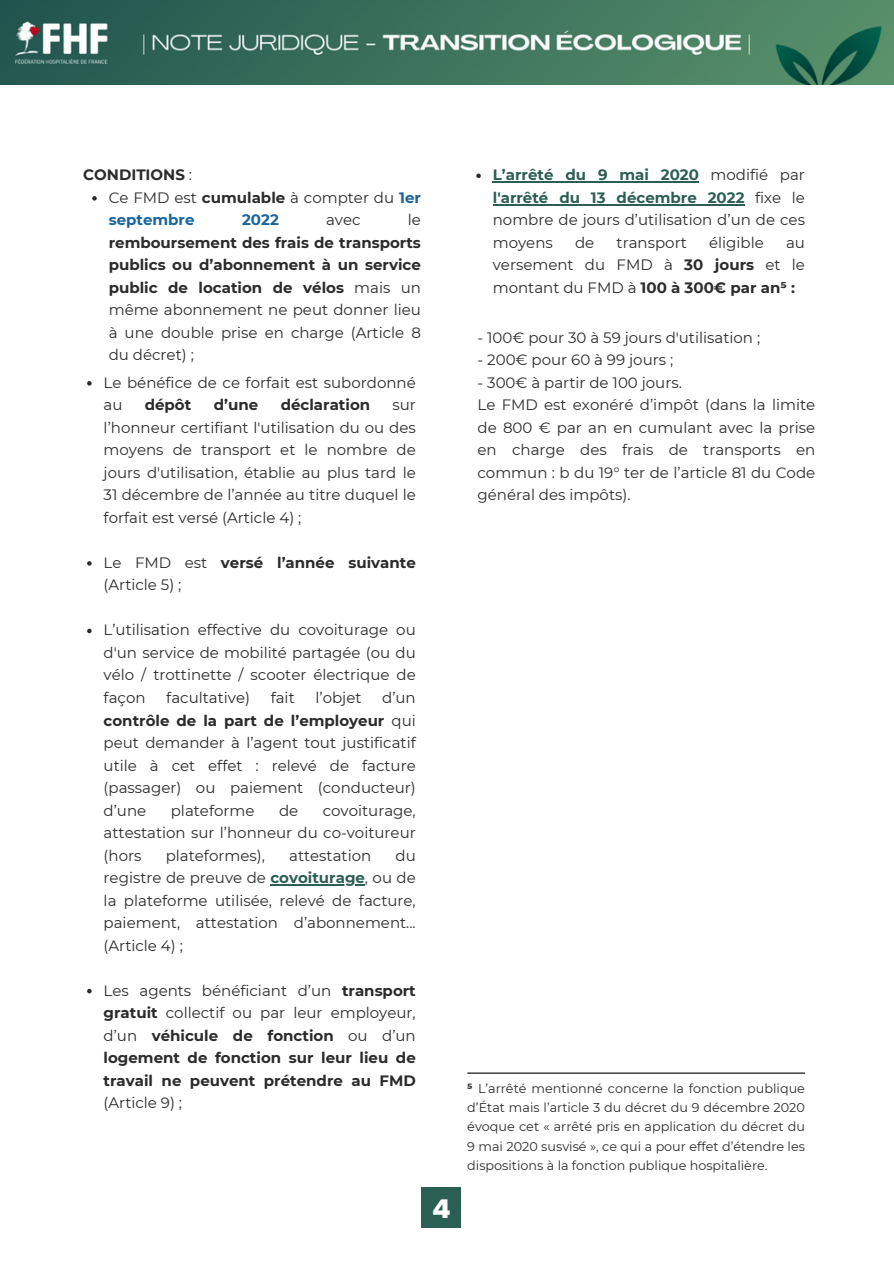
<style>
.page{position:relative;width:894px;height:1264px;background:#fff}
.page>*{position:absolute;margin:0;border:0;box-sizing:border-box;transform-origin:0 0}
.t1{font:700 27.6px "Thicker";color:#fff}
.t2{font:15px/22.5px "Montserrat";color:#2b2b2b;text-align:justify}
.t3{font:700 15px/22.5px "Montserrat";color:#2b2b2b;text-align:justify}
.t4{font:700 15px "Montserrat";color:#1a659f}
.t5{font:12.75px/19.2px "Montserrat";color:#2b2b2b;text-align:justify}
.s1{font-weight:400}
.s2{font-weight:700}
.s3{font-weight:700;color:#1a659f}
.s4{font-weight:700;color:#2b5f53}
</style>
<div class="page">
<hr style="left:467px;top:1072px;width:337px;height:1px;background:#000">
<div style="left:421px;top:1187px;width:40px;height:40px;background:#2b5f53"></div>
<img style="left:0;top:1px;width:893px;height:84px">
<svg style="left:87px;top:381px;width:5px;height:4px"></svg>
<svg style="left:87px;top:561px;width:5px;height:4px"></svg>
<svg style="left:87px;top:628px;width:5px;height:5px"></svg>
<hr style="left:270px;top:884px;width:95px;height:1px;background:#2b5f53">
<svg style="left:87px;top:988px;width:5px;height:5px"></svg>
<svg style="left:92px;top:196px;width:5px;height:4px"></svg>
<svg style="left:476px;top:173px;width:4px;height:5px"></svg>
<hr style="left:492px;top:181px;width:206px;height:1px;background:#2b5f53">
<hr style="left:492px;top:204px;width:252px;height:1px;background:#2b5f53">
<p class="t3" style="left:83px;top:164px;width:110px">CONDITIONS <span class="s1">:</span></p>
<p class="t2" style="left:109px;top:186px;width:313px">Ce FMD est <span class="s2">cumulable</span> à compter du <span class="s3">1er septembre</span></p>
<p class="t3" style="left:109px;top:209px;width:313px;text-indent:299px"><span class="s1">le </span>remboursement des frais de transports publics ou d’abonnement à un service public de location de vélos <span class="s1">mais un même abonnement ne peut donner lieu à une double prise en charge (Article 8 du décret) ;</span></p>
<p class="t4" style="left:242px;top:211px;width:38px">2022</p>
<p class="t2" style="left:326px;top:209px;width:36px">avec</p>
<p class="t2" style="left:104px;top:371px;width:308px">Le bénéfice de ce forfait est subordonné au</p>
<p class="t3" style="left:145px;top:394px;width:48px">dépôt</p>
<p class="t3" style="left:214px;top:394px;width:46px">d’une</p>
<p class="t3" style="left:281px;top:394px;width:91px">déclaration</p>
<p class="t2" style="left:104px;top:394px;width:313px;text-indent:289px">sur l’honneur certifiant l'utilisation du ou des moyens de transport et le nombre de jours d'utilisation, établie au plus tard le 31 décembre de l’année au titre duquel le forfait est versé (Article 4) ;</p>
<p class="t2" style="left:104px;top:551px;width:156px">Le FMD est <span class="s2">versé</span></p>
<p class="t3" style="left:277px;top:551px;width:140px">l’année suivante</p>
<p class="t2" style="left:104px;top:574px;width:79px">(Article 5) ;</p>
<p class="t2" style="left:104px;top:619px;width:313px">L’utilisation effective du covoiturage ou d'un service de mobilité partagée (ou du vélo / trottinette / scooter électrique de façon</p>
<p class="t2" style="left:104px;top:686px;width:313px;text-indent:278px">d’un <span class="s2">contrôle de la part de l’employeur</span> qui peut demander à l’agent tout justificatif utile à cet effet : relevé de facture (passager) ou paiement (conducteur) d’une</p>
<p class="t2" style="left:166px;top:686px;width:85px">facultative)</p>
<p class="t2" style="left:270px;top:686px;width:26px">fait</p>
<p class="t2" style="left:315px;top:686px;width:48px">l’objet</p>
<p class="t2" style="left:171px;top:799px;width:85px">plateforme</p>
<p class="t2" style="left:279px;top:799px;width:21px">de</p>
<p class="t2" style="left:104px;top:799px;width:313px;text-indent:219px">covoiturage, attestation sur l’honneur du co-voitureur (hors</p>
<p class="t2" style="left:166px;top:844px;width:101px">plateformes),</p>
<p class="t2" style="left:289px;top:844px;width:84px">attestation</p>
<p class="t2" style="left:104px;top:844px;width:313px;text-align:right">du<br>registre de preuve de <span class="s4">covoiturage</span>, ou de</p>
<p class="t2" style="left:104px;top:889px;width:313px">la plateforme utilisée, relevé de facture, paiement, attestation d’abonnement... (Article 4) ;</p>
<p class="t3" style="left:104px;top:979px;width:313px"><span class="s1">Les agents bénéficiant d’un</span> transport gratuit <span class="s1">collectif ou par leur employeur, d’un</span> véhicule de fonction <span class="s1">ou d’un </span>logement de fonction sur leur lieu de travail ne peuvent prétendre au FMD <span class="s1">(Article 9) ;</span></p>
<h1 class="t1" style="left:432px;top:1193px;width:19px">4</h1>
<h2 class="t2" style="left:492px;top:164px;width:313px"><span class="s4">L’arrêté du 9 mai 2020</span> modifié par <span class="s4">l'arrêté du 13 décembre 2022</span> fixe le nombre de jours d’utilisation d’un de ces moyens</h2>
<h2 class="t2" style="left:575px;top:231px;width:21px">de</h2>
<h2 class="t2" style="left:616px;top:231px;width:72px">transport</h2>
<h2 class="t2" style="left:708px;top:231px;width:56px">éligible</h2>
<h2 class="t2" style="left:492px;top:231px;width:313px;text-indent:293px">au versement du FMD à <span class="s2">30 jours</span> et le montant du FMD à <span class="s2">100 à 300€ par an⁵ :</span></h2>
<p class="t2" style="left:477px;top:326px;width:284px">- 100€ pour 30 à 59 jours d'utilisation ;</p>
<p class="t2" style="left:477px;top:348px;width:197px">- 200€ pour 60 à 99 jours ;</p>
<p class="t2" style="left:477px;top:371px;width:339px;text-align:left">- 300€ à partir de 100 jours.<br>Le FMD est exonéré d’impôt (dans la limite de 800 € par an en cumulant avec la prise en charge des frais de transports en commun : b du 19° ter de l’article 81 du Code général des impôts).</p>
<p class="t5" style="left:467px;top:1078px;width:339px"><span class="s2">⁵</span> L’arrêté mentionné concerne la fonction publique d’État mais l’article 3 du décret du 9 décembre 2020 évoque cet « arrêté pris en application du décret du 9 mai 2020 susvisé », ce qui a pour effet d’étendre les dispositions à la fonction publique hospitalière.</p>
</div>
